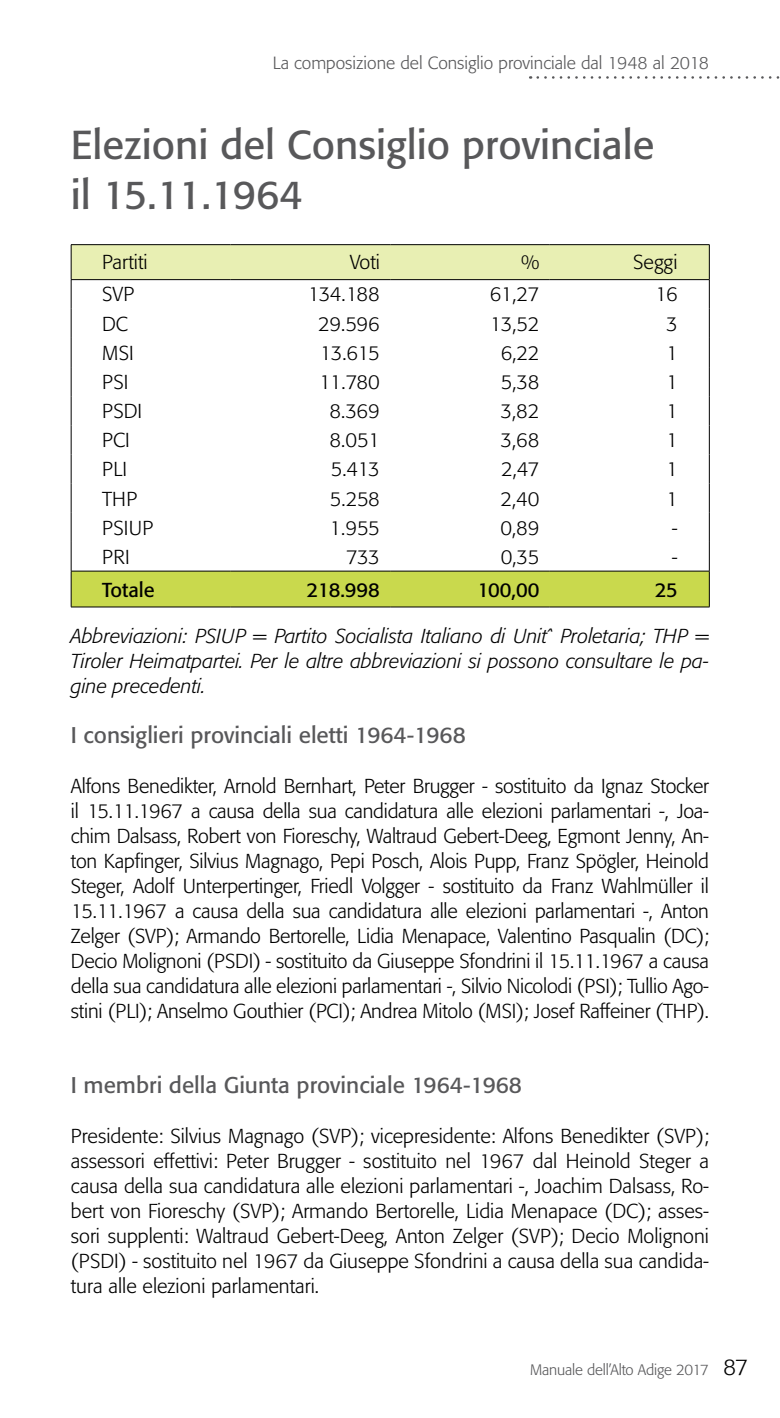
<style>
.page{position:relative;width:780px;height:1418px;background:#fff}
.page>*{position:absolute;margin:0;border:0;box-sizing:border-box;transform-origin:0 0}
.t1{font:40px/50px "Formata";color:#58585a}
.t2{font:22.5px "Formata";color:#58585a}
.t3{font:300 20px/25px "Formata";color:#000;text-align:justify}
.t4{font:italic 300 20px/25px "Formata";color:#000;text-align:justify}
.t5{font:20px "Formata";color:#000}
.t6{font:300 17.5px "Formata";color:#58585a}
.t7{font:300 15px "Formata";letter-spacing:-.01em;color:#58585a}
.s1{font-size:22.5px;color:#000}
</style>
<div class="page">
<hr style="left:71px;top:244px;width:160px;height:1px;background:#000">
<hr style="left:231px;top:244px;width:159px;height:1px;background:#000">
<hr style="left:390px;top:244px;width:159px;height:1px;background:#000">
<hr style="left:549px;top:244px;width:160px;height:1px;background:#000">
<svg style="left:71px;top:245px;width:638px;height:238px"></svg>
<hr style="left:71px;top:483px;width:1px;height:30px;background:#000">
<hr style="left:708px;top:483px;width:1px;height:30px;background:#000">
<svg style="left:71px;top:513px;width:638px;height:93px"></svg>
<hr style="left:71px;top:570px;width:160px;height:1px;background:#000">
<hr style="left:71px;top:571px;width:1px;height:35px;background:#000">
<hr style="left:231px;top:570px;width:159px;height:1px;background:#000">
<hr style="left:390px;top:570px;width:159px;height:1px;background:#000">
<hr style="left:549px;top:570px;width:160px;height:1px;background:#000">
<hr style="left:708px;top:571px;width:1px;height:35px;background:#000">
<hr style="left:71px;top:606px;width:160px;height:1px;background:#000">
<hr style="left:231px;top:606px;width:159px;height:1px;background:#000">
<hr style="left:390px;top:606px;width:159px;height:1px;background:#000">
<hr style="left:549px;top:606px;width:160px;height:1px;background:#000">
<svg style="left:537px;top:76px;width:243px;height:3px"></svg>
<p class="t6" style="left:273px;top:53px;width:438px">La composizione del Consiglio provinciale dal 1948 al 2018</p>
<h1 class="t1" style="left:71px;top:120px;width:585px">Elezioni del Consiglio provinciale il 15.11.1964</h1>
<p class="t3" style="left:102px;top:250px;width:47px">Partiti</p>
<p class="t3" style="left:350px;top:250px;width:32px">Voti</p>
<p class="t3" style="left:521px;top:250px;width:20px">%</p>
<p class="t3" style="left:633px;top:250px;width:46px">Seggi</p>
<p class="t3" style="left:102px;top:282px;width:34px">SVP</p>
<p class="t3" style="left:308px;top:282px;width:74px">134.188</p>
<p class="t3" style="left:490px;top:282px;width:51px">61,27</p>
<p class="t3" style="left:655px;top:282px;width:24px">16</p>
<p class="t3" style="left:102px;top:311px;width:27px">DC</p>
<p class="t3" style="left:318px;top:311px;width:63px">29.596</p>
<p class="t3" style="left:490px;top:311px;width:51px">13,52</p>
<p class="t3" style="left:666px;top:311px;width:13px">3</p>
<p class="t3" style="left:102px;top:340px;width:33px">MSI</p>
<p class="t3" style="left:320px;top:340px;width:61px">13.615</p>
<p class="t3" style="left:500px;top:340px;width:40px">6,22</p>
<p class="t3" style="left:666px;top:340px;width:13px">1</p>
<p class="t3" style="left:102px;top:369px;width:28px">PSI</p>
<p class="t3" style="left:319px;top:369px;width:62px">11.780</p>
<p class="t3" style="left:500px;top:369px;width:40px">5,38</p>
<p class="t3" style="left:666px;top:369px;width:13px">1</p>
<p class="t3" style="left:102px;top:399px;width:42px">PSDI</p>
<p class="t3" style="left:329px;top:399px;width:52px">8.369</p>
<p class="t3" style="left:500px;top:399px;width:41px">3,82</p>
<p class="t3" style="left:666px;top:399px;width:13px">1</p>
<p class="t3" style="left:102px;top:428px;width:29px">PCI</p>
<p class="t3" style="left:329px;top:428px;width:52px">8.051</p>
<p class="t3" style="left:500px;top:428px;width:41px">3,68</p>
<p class="t3" style="left:666px;top:428px;width:13px">1</p>
<p class="t3" style="left:102px;top:457px;width:26px">PLI</p>
<p class="t3" style="left:331px;top:457px;width:51px">5.413</p>
<p class="t3" style="left:501px;top:457px;width:40px">2,47</p>
<p class="t3" style="left:666px;top:457px;width:13px">1</p>
<p class="t3" style="left:102px;top:486px;width:37px">THP</p>
<p class="t3" style="left:330px;top:486px;width:51px">5.258</p>
<p class="t3" style="left:500px;top:486px;width:41px">2,40</p>
<p class="t3" style="left:666px;top:486px;width:13px">1</p>
<p class="t3" style="left:102px;top:515px;width:53px">PSIUP</p>
<p class="t3" style="left:329px;top:515px;width:52px">1.955</p>
<p class="t3" style="left:500px;top:515px;width:41px">0,89</p>
<p class="t3" style="left:672px;top:515px;width:7px">-</p>
<p class="t3" style="left:102px;top:544px;width:29px">PRI</p>
<p class="t3" style="left:346px;top:544px;width:35px">733</p>
<p class="t3" style="left:500px;top:544px;width:40px">0,35</p>
<p class="t3" style="left:672px;top:544px;width:7px">-</p>
<p class="t5" style="left:102px;top:577px;width:54px">Totale</p>
<p class="t5" style="left:306px;top:577px;width:75px">218.998</p>
<p class="t5" style="left:477px;top:577px;width:64px">100,00</p>
<p class="t5" style="left:654px;top:577px;width:24px">25</p>
<p class="t4" style="left:71px;top:623px;width:639px">Abbreviazioni: PSIUP = Partito Socialista Italiano di Unitˆ Proletaria; THP = Tiroler Heimatpartei. Per le altre abbreviazioni si possono consultare le pa&shy;gine precedenti.</p>
<p class="t2" style="left:71px;top:721px;width:396px">I consiglieri provinciali eletti 1964-1968</p>
<p class="t3" style="left:71px;top:773px;width:639px">Alfons Benedikter, Arnold Bernhart, Peter Brugger - sostituito da Ignaz Stocker il 15.11.1967 a causa della sua candidatura alle elezioni parlamentari -, Joa&shy;chim Dalsass, Robert von Fioreschy, Waltraud Gebert-Deeg, Egmont Jenny, An&shy;ton Kapfinger, Silvius Magnago, Pepi Posch, Alois Pupp, Franz Spögler, Heinold Steger, Adolf Unterpertinger, Friedl Volgger - sostituito da Franz Wahlmüller il 15.11.1967 a causa della sua candidatura alle elezioni parlamentari -, Anton Zelger (SVP); Armando Bertorelle, Lidia Menapace, Valentino Pasqualin (DC); Decio Molignoni (PSDI) - sostituito da Giuseppe Sfondrini il 15.11.1967 a causa della sua candidatura alle elezioni parlamentari -, Silvio Nicolodi (PSI); Tullio Ago&shy;stini (PLI); Anselmo Gouthier (PCI); Andrea Mitolo (MSI); Josef Raffeiner (THP).</p>
<p class="t2" style="left:71px;top:1071px;width:452px">I membri della Giunta provinciale 1964-1968</p>
<p class="t3" style="left:71px;top:1123px;width:639px">Presidente: Silvius Magnago (SVP); vicepresidente: Alfons Benedikter (SVP); assessori effettivi: Peter Brugger - sostituito nel 1967 dal Heinold Steger a causa della sua candidatura alle elezioni parlamentari -, Joachim Dalsass, Ro&shy;bert von Fioreschy (SVP); Armando Bertorelle, Lidia Menapace (DC); asses&shy;sori supplenti: Waltraud Gebert-Deeg, Anton Zelger (SVP); Decio Molignoni (PSDI) - sostituito nel 1967 da Giuseppe Sfondrini a causa della sua candida&shy;tura alle elezioni parlamentari.</p>
<p class="t7" style="left:530px;top:1361px;width:220px">Manuale dell’Alto Adige 2017 <span class="s1">87</span></p>
</div>
